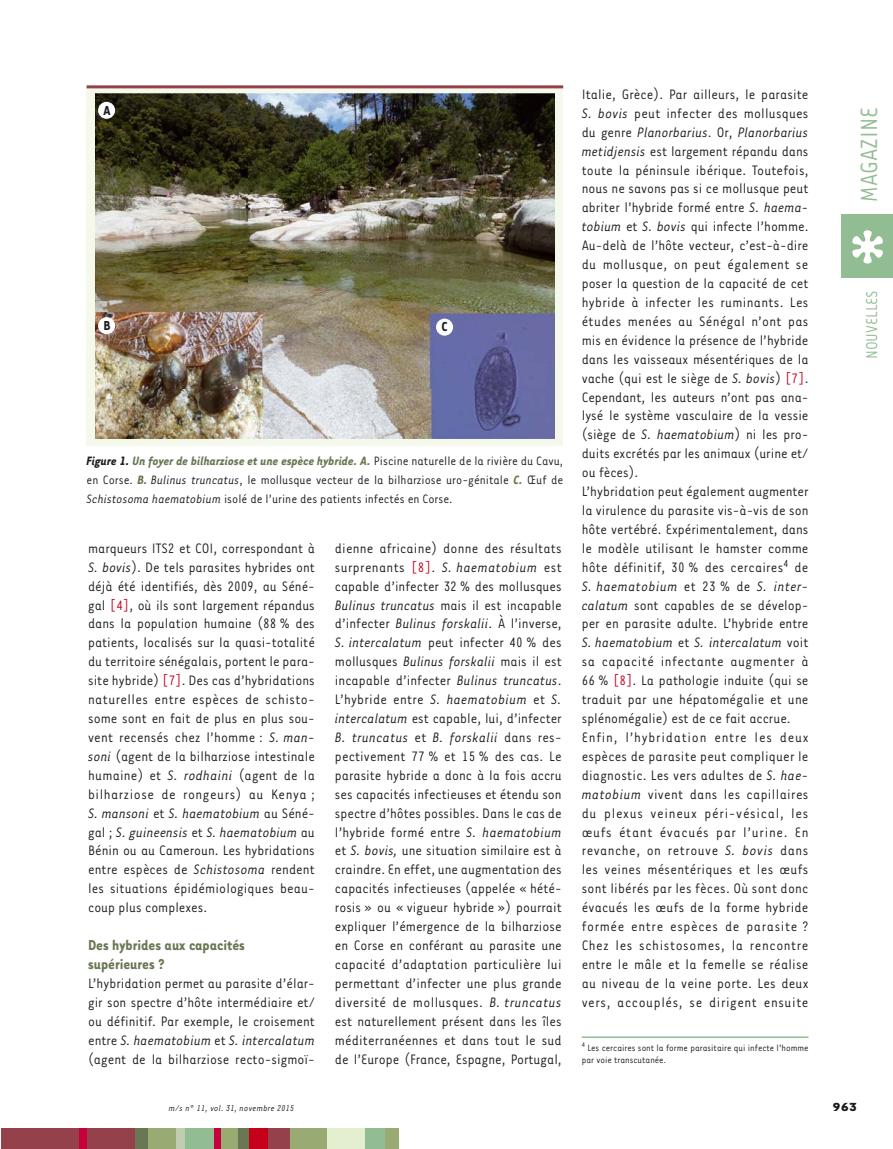
<style>
.page{position:relative;width:893px;height:1149px;background:#fff}
.page>*{position:absolute;margin:0;border:0;box-sizing:border-box;transform-origin:0 0}
.t1{font:27px "Tarzana Narrow";color:#92bc91}
.t2{font:18px "Tarzana Narrow";color:#92bc91}
.t3{font:700 16.5px/18.9px "Tarzana Narrow";color:#697754}
.t4{font:15.75px/18.9px "Tarzana Narrow";letter-spacing:.005em;color:#1b1c20;text-align:justify}
.t5{font:700 15px "Tarzana Narrow";color:#1b1c20}
.t6{font:13.95px/18.9px "Tarzana Narrow";color:#1b1c20;text-align:justify}
.t7{font:700 13.5px "Tarzana Wide";color:#1b1c20}
.t8{font:10.5px/12.6px "Tarzana Narrow";color:#1b1c20}
.t9{font:italic 9.75px "Tarzana Narrow";letter-spacing:.025em;color:#1b1c20}
.s1{font-weight:700;font-style:italic}
.s2{font-weight:700;font-style:italic;color:#697754}
.s3{font-style:italic}
.s4{color:#c4001e}
</style>
<div class="page">
<div style="left:2px;top:1128px;width:134px;height:20px;background:#95414c"></div>
<div style="left:236px;top:1128px;width:14px;height:20px;background:#697754"></div>
<div style="left:80px;top:1128px;width:7px;height:20px;background:#c6003c"></div>
<div style="left:135px;top:1128px;width:21px;height:20px;background:#697754"></div>
<div style="left:148px;top:1128px;width:30px;height:20px;background:#9aaa73"></div>
<div style="left:177px;top:1128px;width:8px;height:20px;background:#c2ccb0"></div>
<div style="left:185px;top:1128px;width:29px;height:20px;background:#92bc91"></div>
<div style="left:219px;top:1128px;width:18px;height:20px;background:#9aaa73"></div>
<div style="left:214px;top:1128px;width:6px;height:20px;background:#c6003c"></div>
<div style="left:250px;top:1128px;width:27px;height:20px;background:#c6001a"></div>
<div style="left:288px;top:1128px;width:39px;height:20px;background:#9aaa73"></div>
<div style="left:268px;top:1128px;width:21px;height:20px;background:#95414c"></div>
<div style="left:327px;top:1128px;width:39px;height:20px;background:#e3efce"></div>
<div style="left:366px;top:1128px;width:20px;height:20px;background:#92bc91"></div>
<div style="left:385px;top:1128px;width:14px;height:20px;background:#9aaa73"></div>
<div style="left:841px;top:214px;width:51px;height:63px;background:#92bc91"></div>
<svg style="left:852px;top:230px;width:30px;height:33px"></svg>
<hr style="left:581px;top:1036px;width:227px;height:1px;background:#92bc91">
<svg style="left:87px;top:88px;width:476px;height:357px;background:#e7e9de"></svg>
<img style="left:95px;top:94px;width:459px;height:344px">
<div style="left:98px;top:102px;width:17px;height:17px;background:#fff;border-radius:50%"></div>
<div style="left:98px;top:317px;width:17px;height:17px;background:#fff;border-radius:50%"></div>
<div style="left:436px;top:318px;width:17px;height:17px;background:#fff;border-radius:50%"></div>
<hr style="left:87px;top:85px;width:476px;height:3px;background:#95414c">
<p class="t5" style="left:103px;top:104px;width:9px">A</p>
<p class="t5" style="left:103px;top:319px;width:9px">B</p>
<p class="t5" style="left:441px;top:320px;width:7px">C</p>
<p class="t6" style="left:87px;top:452px;width:478px"><span class="s1">Figure 1.</span> <span class="s2">Un foyer de bilharziose et une espèce hybride. A.</span> Piscine naturelle de la rivière du Cavu, en Corse. <span class="s2">B.</span> <span class="s3">Bulinus truncatus</span>, le mollusque vecteur de la bilharziose uro-génitale <span class="s2">C.</span> Œuf de <span class="s3">Schistosoma haematobium</span> isolé de l’urine des patients infectés en Corse.</p>
<p class="t4" style="left:88px;top:539px;width:228px">marqueurs ITS2 et COI, correspondant à <span class="s3">S. bovis</span>). De tels parasites hybrides ont déjà été identifiés, dès 2009, au Séné&shy;gal <span class="s4">[4]</span>, où ils sont largement répandus dans la population humaine (88 % des patients, localisés sur la quasi-totalité du territoire sénégalais, portent le para&shy;site hybride) <span class="s4">[7]</span>. Des cas d’hybridations naturelles entre espèces de schisto&shy;some sont en fait de plus en plus sou&shy;vent recensés chez l’homme : <span class="s3">S. man&shy;soni</span> (agent de la bilharziose intestinale humaine) et <span class="s3">S. rodhaini</span> (agent de la bilharziose de rongeurs) au Kenya ; <span class="s3">S. mansoni</span> et <span class="s3">S. haematobium</span> au Séné&shy;gal ; <span class="s3">S. guineensis</span> et <span class="s3">S. haematobium</span> au Bénin ou au Cameroun. Les hybridations entre espèces de <span class="s3">Schistosoma</span> rendent les situations épidémiologiques beau&shy;coup plus complexes.</p>
<p class="t3" style="left:88px;top:936px;width:158px">Des hybrides aux capacités supérieures ?</p>
<p class="t4" style="left:88px;top:974px;width:228px">L’hybridation permet au parasite d’élar&shy;gir son spectre d’hôte intermédiaire et/ ou définitif. Par exemple, le croisement entre <span class="s3">S. haematobium</span> et <span class="s3">S. intercalatum </span>(agent de la bilharziose recto-sigmoï-</p>
<p class="t9" style="left:169px;top:1103px;width:127px">m/s n° 11, vol. 31, novembre 2015</p>
<p class="t4" style="left:335px;top:539px;width:228px">dienne africaine) donne des résultats surprenants <span class="s4">[8]</span>. <span class="s3">S. haematobium</span> est capable d’infecter 32 % des mollusques <span class="s3">Bulinus truncatus</span> mais il est incapable d’infecter <span class="s3">Bulinus forskalii</span>. À l’inverse, <span class="s3">S. intercalatum</span> peut infecter 40 % des mollusques <span class="s3">Bulinus forskalii</span> mais il est incapable d’infecter <span class="s3">Bulinus truncatus</span>.<br>L’hybride entre <span class="s3">S. haematobium</span> et <span class="s3">S. intercalatum</span> est capable, lui, d’infecter <span class="s3">B. truncatus</span> et <span class="s3">B. forskalii</span> dans res&shy;pectivement 77 % et 15 % des cas. Le parasite hybride a donc à la fois accru ses capacités infectieuses et étendu son spectre d’hôtes possibles. Dans le cas de l’hybride formé entre <span class="s3">S. haematobium </span>et <span class="s3">S. bovis,</span> une situation similaire est à craindre. En effet, une augmentation des capacités infectieuses (appelée « hété&shy;rosis » ou « vigueur hybride ») pourrait expliquer l’émergence de la bilharziose en Corse en conférant au parasite une capacité d’adaptation particulière lui permettant d’infecter une plus grande diversité de mollusques. <span class="s3">B. truncatus </span>est naturellement présent dans les îles méditerranéennes et dans tout le sud de l’Europe (France, Espagne, Portugal,</p>
<p class="t4" style="left:581px;top:86px;width:228px;text-align:left">Italie, Grèce). Par ailleurs, le parasite <span class="s3">S. bovis</span> peut infecter des mollusques du genre <span class="s3">Planorbarius</span>. Or, <span class="s3">Planorbarius metidjensis</span> est largement répandu dans toute la péninsule ibérique. Toutefois, nous ne savons pas si ce mollusque peut abriter l’hybride formé entre <span class="s3">S. haema&shy;tobium</span> et <span class="s3">S. bovis</span> qui infecte l’homme.<br>Au-delà de l’hôte vecteur, c’est-à-dire du mollusque, on peut également se poser la question de la capacité de cet hybride à infecter les ruminants. Les études menées au Sénégal n’ont pas mis en évidence la présence de l’hybride dans les vaisseaux mésentériques de la vache (qui est le siège de <span class="s3">S. bovis</span>) <span class="s4">[7]</span>.<br>Cependant, les auteurs n’ont pas ana&shy;lysé le système vasculaire de la vessie (siège de <span class="s3">S. haematobium</span>) ni les pro&shy;duits excrétés par les animaux (urine et/ ou fèces).<br>L’hybridation peut également augmenter la virulence du parasite vis-à-vis de son hôte vertébré. Expérimentalement, dans le modèle utilisant le hamster comme hôte définitif, 30 % des cercaires<sup>4</sup> de <span class="s3">S. haematobium</span> et 23 % de <span class="s3">S. inter&shy;calatum</span> sont capables de se dévelop&shy;per en parasite adulte. L’hybride entre <span class="s3">S. haematobium</span> et <span class="s3">S. intercalatum</span> voit sa capacité infectante augmenter à 66 % <span class="s4">[8]</span>. La pathologie induite (qui se traduit par une hépatomégalie et une splénomégalie) est de ce fait accrue.<br>Enfin, l’hybridation entre les deux espèces de parasite peut compliquer le diagnostic. Les vers adultes de <span class="s3">S. hae&shy;matobium</span> vivent dans les capillaires du plexus veineux péri-vésical, les œufs étant évacués par l’urine. En revanche, on retrouve <span class="s3">S. bovis</span> dans les veines mésentériques et les œufs sont libérés par les fèces. Où sont donc évacués les œufs de la forme hybride formée entre espèces de parasite ?<br>Chez les schistosomes, la rencontre entre le mâle et la femelle se réalise au niveau de la veine porte. Les deux vers, accouplés, se dirigent ensuite</p>
<p class="t8" style="left:581px;top:1041px;width:228px"><sup>4</sup> Les cercaires sont la forme parasitaire qui infecte l’homme par voie transcutanée.</p>
<h1 class="t1" style="left:857px;top:201px;width:96px;rotate:-90deg">MAGAZINE</h1>
<p class="t2" style="left:864px;top:359px;width:70px;rotate:-90deg">NOUVELLES</p>
<p class="t7" style="left:832px;top:1101px;width:26px">963</p>
</div>
